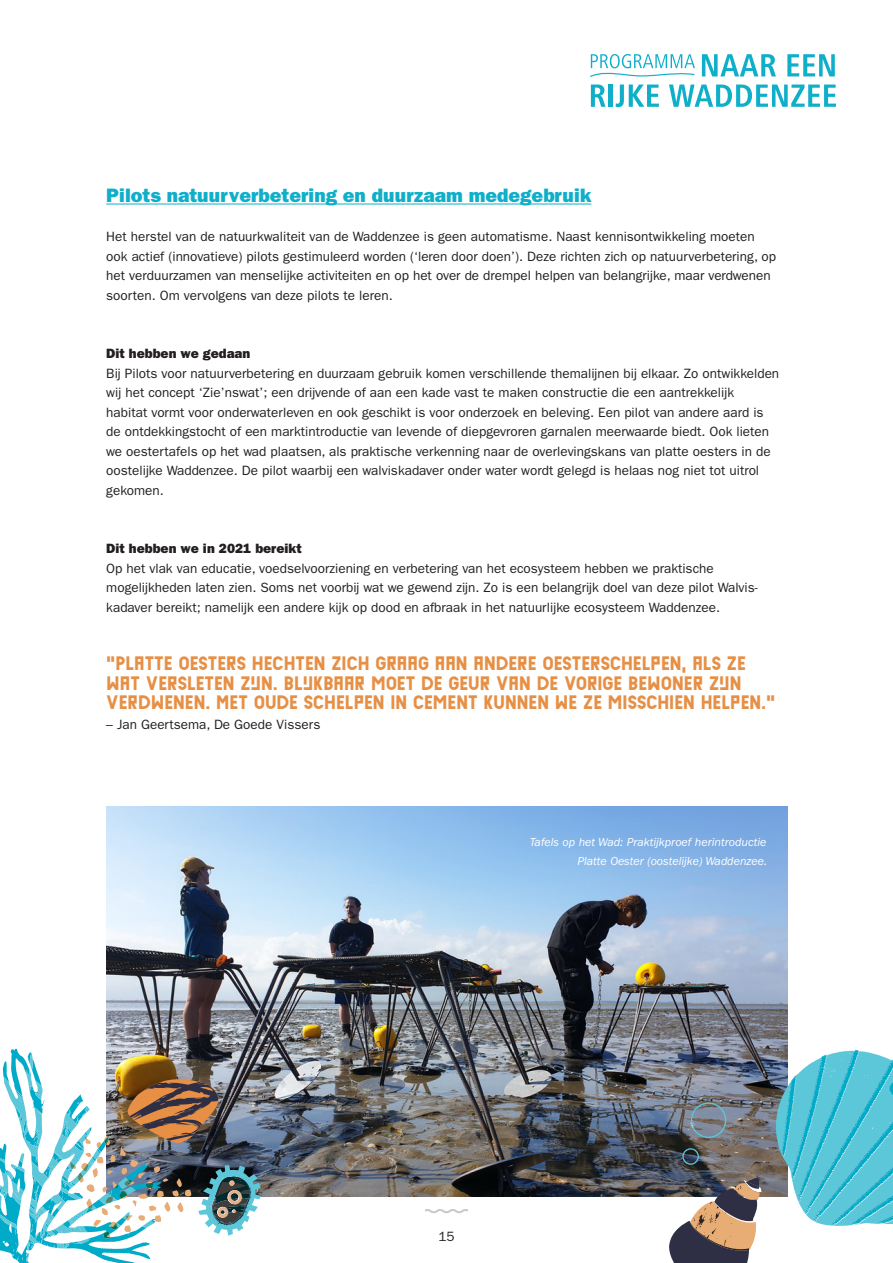
<style>
.page{position:relative;width:893px;height:1263px;background:#fff}
.page>*{position:absolute;margin:0;border:0;box-sizing:border-box;transform-origin:0 0}
.t1{font:19.5px/19.5px "Stormvloed Schiedam";color:#e68f45}
.Tussenkop_voor_inhou{font:19.5px "ITC Franklin Gothic Std Hvy";color:#0fafca}
.Celstijl{font:13.5px/19.5px "ITC Franklin Gothic Std";color:#231f20}
.t2{font:italic 12px/19.5px "ITC Franklin Gothic Std";color:#fff;text-align:right}
.s1{font-family:"ITC Franklin Gothic Std Hvy"}
</style>
<div class="page">
<img style="left:106px;top:807px;width:682px;height:390px">
<svg style="left:702px;top:54px;width:74px;height:22px"></svg>
<svg style="left:787px;top:54px;width:48px;height:22px"></svg>
<svg style="left:591px;top:85px;width:14px;height:22px"></svg>
<hr style="left:609px;top:85px;width:4px;height:22px;background:#0fafca">
<svg style="left:616px;top:85px;width:43px;height:22px"></svg>
<svg style="left:669px;top:85px;width:167px;height:22px"></svg>
<svg style="left:590px;top:54px;width:105px;height:23px"></svg>
<svg style="left:425px;top:1209px;width:43px;height:5px"></svg>
<hr style="left:106px;top:204px;width:485px;height:1px;background:#0fafca">
<svg style="left:776px;top:1048px;width:117px;height:178px;background:#65c5d6"></svg>
<img style="left:663px;top:1102px;width:98px;height:161px">
<img style="left:0;top:1049px;width:283px;height:214px">
<h3 class="Tussenkop_voor_inhou" style="left:106px;top:184px;width:486px">Pilots natuurverbetering en duurzaam medegebruik</h3>
<p class="Celstijl" style="left:106px;top:227px;width:671px">Het herstel van de natuurkwaliteit van de Waddenzee is geen automatisme. Naast kennisontwikkeling moeten ook actief (innovatieve) pilots gestimuleerd worden (‘leren door doen’). Deze richten zich op natuurverbetering, op het verduurzamen van menselijke activiteiten en op het over de drempel helpen van belangrijke, maar verdwenen soorten. Om vervolgens van deze pilots te leren.</p>
<p class="Celstijl" style="left:106px;top:344px;width:674px"><span class="s1">Dit hebben we gedaan<br></span>Bij Pilots voor natuurverbetering en duurzaam gebruik komen verschillende themalijnen bij elkaar. Zo ontwikkelden wij het concept ‘Zie’nswat’; een drijvende of aan een kade vast te maken constructie die een aantrekkelijk<br>habitat vormt voor onderwaterleven en ook geschikt is voor onderzoek en beleving. Een pilot van andere aard is de ontdekkingstocht of een marktintroductie van levende of diepgevroren garnalen meerwaarde biedt. Ook lieten we oestertafels op het wad plaatsen, als praktische verkenning naar de overlevingskans van platte oesters in de oostelijke Waddenzee. De pilot waarbij een walviskadaver onder water wordt gelegd is helaas nog niet tot uitrol gekomen.</p>
<p class="Celstijl" style="left:106px;top:539px;width:653px"><span class="s1">Dit hebben we in 2021 bereikt<br></span>Op het vlak van educatie, voedselvoorziening en verbetering van het ecosysteem hebben we praktische mogelijkheden laten zien. Soms net voorbij wat we gewend zijn. Zo is een belangrijk doel van deze pilot Walvis&shy;kadaver bereikt; namelijk een andere kijk op dood en afbraak in het natuurlijke ecosysteem Waddenzee.</p>
<p class="t1" style="left:106px;top:654px;width:671px">“PLATTE OESTERS HECHTEN ZICH GRAAG AAN ANDERE OESTERSCHELPEN, ALS ZE<br>WAT VERSLETEN ZIJN. BLIJKBAAR MOET DE GEUR VAN DE VORIGE BEWONER ZIJN<br>VERDWENEN. MET OUDE SCHELPEN IN CEMENT KUNNEN WE ZE MISSCHIEN HELPEN.”</p>
<p class="Celstijl" style="left:106px;top:714px;width:216px">– Jan Geertsema, De Goede Vissers</p>
<p class="t2" style="left:530px;top:832px;width:239px">Tafels op het Wad: Praktijkproef herintroductie<br>Platte Oester (oostelijke) Waddenzee.</p>
<p class="Celstijl" style="left:438px;top:1226px;width:18px">15</p>
</div>
